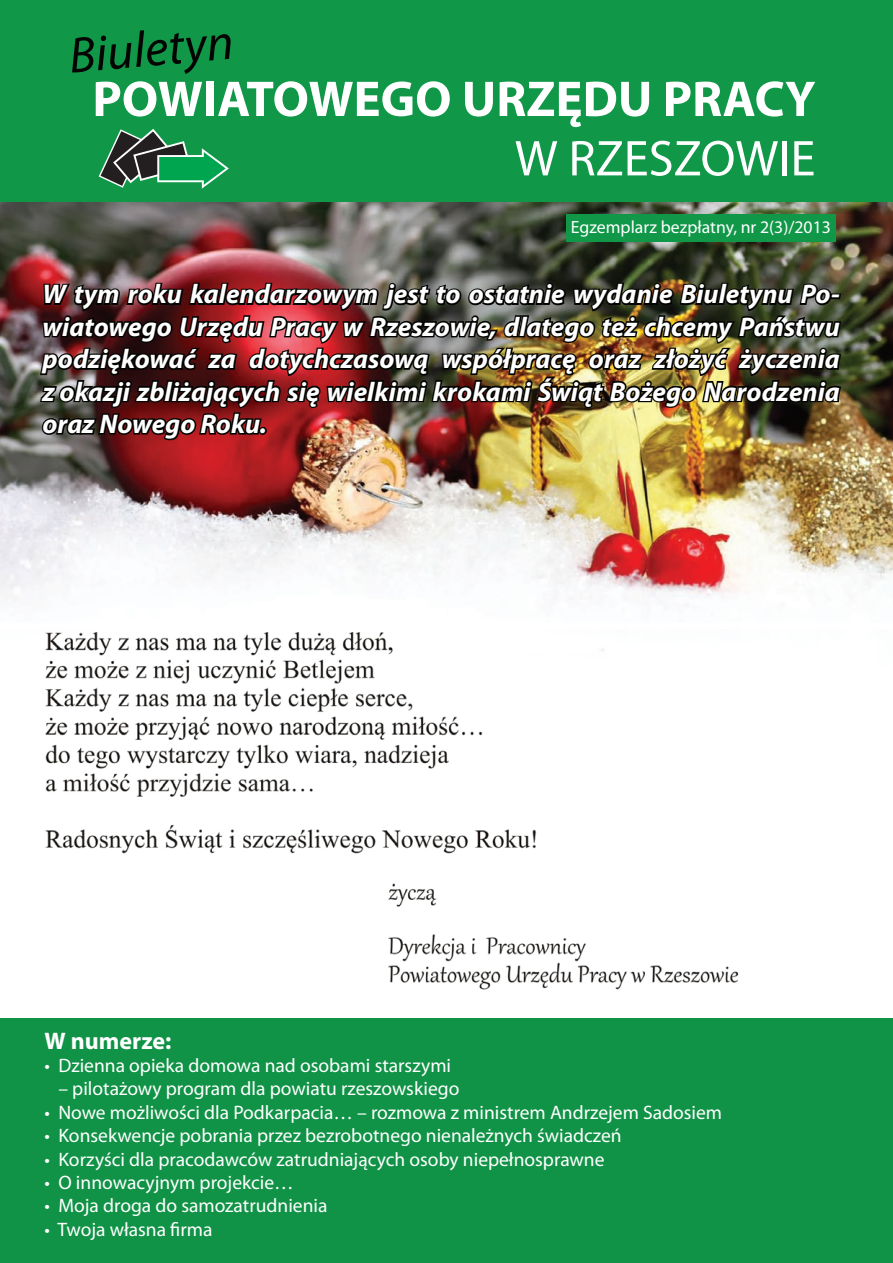
<style>
.page{position:relative;width:893px;height:1263px;background:#fff}
.page>*{position:absolute;margin:0;border:0;box-sizing:border-box;transform-origin:0 0}
.t1{font:700 50.7px "Myriad Pro";color:#fff}
.t2{font:50.7px "Myriad Pro";color:#fff}
.t3{font:italic 50.7px "Myriad Pro";color:#040503}
.t4{font:italic 700 27px/32.4px "Myriad Pro";color:#fff;text-align:justify}
.t5{font:700 24px "Myriad Pro";color:#fff}
.t6{font:19.5px "Myriad Pro";color:#fff}
.t7{font:17.7px "Myriad Pro";color:#fff}
</style>
<div class="page">
<img style="left:0;top:201px;width:893px;height:396px">
<div style="left:0;top:0;width:893px;height:201px;background:#109848"></div>
<div style="left:0;top:1018px;width:893px;height:245px;background:#109346"></div>
<svg style="left:99px;top:129px;width:130px;height:60px"></svg>
<div style="left:566px;top:214px;width:270px;height:28px;background:#109848"></div>
<img style="left:38px;top:272px;width:805px;height:177px">
<div style="left:259px;top:427px;width:8px;height:8px;border:3px solid #040503;border-radius:50%"></div>
<img style="left:45px;top:632px;width:694px;height:358px">
<h1 class="t3" style="left:66px;top:25px;width:166px;rotate:-5deg">Biuletyn</h1>
<h1 class="t1" style="left:92px;top:66px;width:725px">POWIATOWEGO URZĘDU PRACY</h1>
<h1 class="t2" style="left:515px;top:127px;width:302px">W RZESZOWIE</h1>
<p class="t7" style="left:571px;top:216px;width:261px">Egzemplarz bezpłatny, nr 2(3)/2013</p>
<p class="t4" style="left:43px;top:277px;width:799px">W tym roku kalendarzowym jest to ostatnie wydanie Biuletynu Po&shy;wiatowego Urzędu Pracy w Rzeszowie, dlatego też chcemy Państwu podziękować za dotychczasową współpracę oraz złożyć życzenia z okazji zbliżających się wielkimi krokami Świąt Bożego Narodzenia oraz Nowego Roku.</p>
<p class="t5" style="left:45px;top:1025px;width:128px">W numerze:</p>
<p class="t6" style="left:45px;top:1053px;width:408px">• Dzienna opieka domowa nad osobami starszymi</p>
<p class="t6" style="left:58px;top:1077px;width:402px">– pilotażowy program dla powiatu rzeszowskiego</p>
<p class="t6" style="left:45px;top:1100px;width:679px">• Nowe możliwości dla Podkarpacia… – rozmowa z ministrem Andrzejem Sadosiem</p>
<p class="t6" style="left:45px;top:1123px;width:579px">• Konsekwencje pobrania przez bezrobotnego nienależnych świadczeń</p>
<p class="t6" style="left:45px;top:1147px;width:561px">• Korzyści dla pracodawców zatrudniających osoby niepełnosprawne</p>
<p class="t6" style="left:45px;top:1170px;width:250px">• O innowacyjnym projekcie…</p>
<p class="t6" style="left:45px;top:1194px;width:284px">• Moja droga do samozatrudnienia</p>
<p class="t6" style="left:45px;top:1217px;width:169px">• Twoja własna firma</p>
</div>
